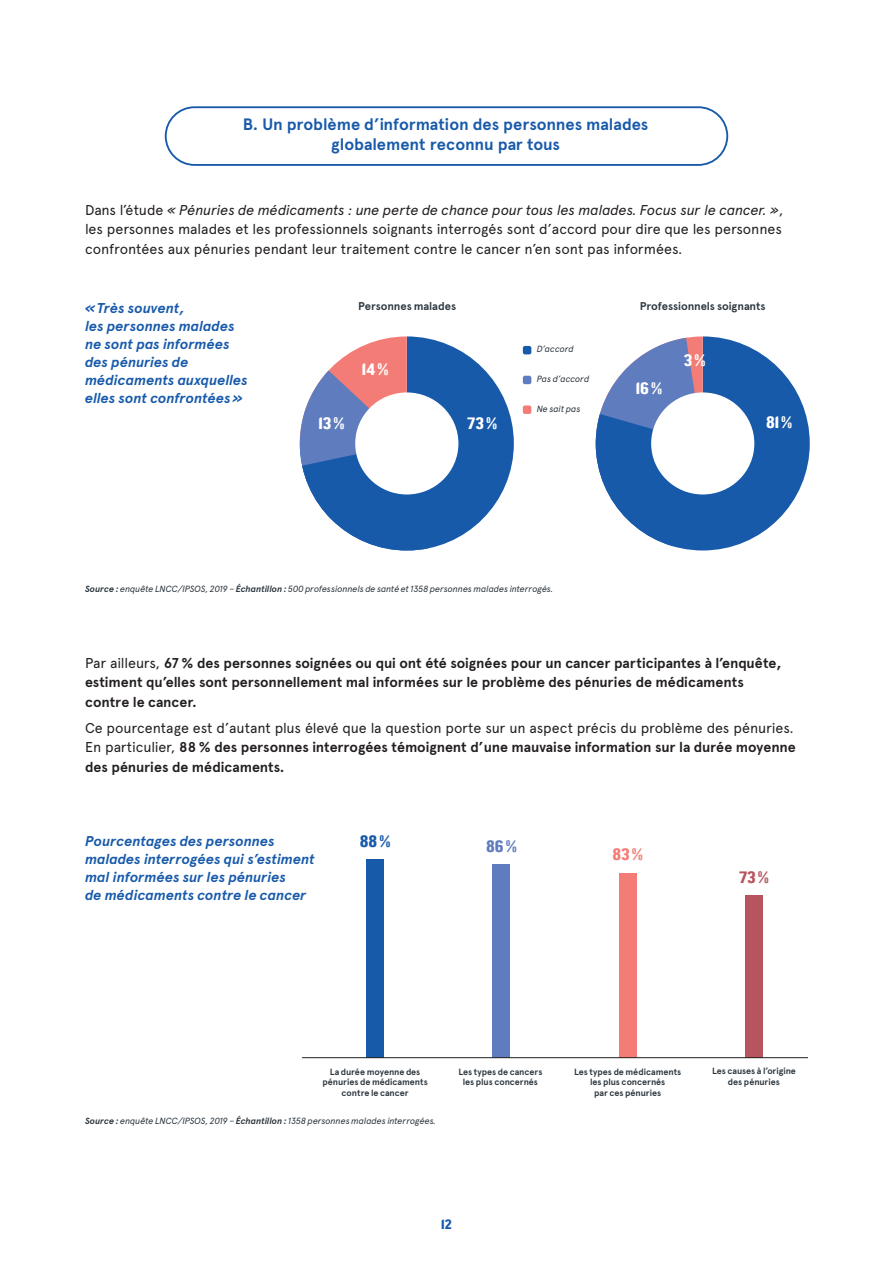
<style>
.page{position:relative;width:893px;height:1263px;background:#fff}
.page>*{position:absolute;margin:0;border:0;box-sizing:border-box;transform-origin:0 0}
.TITRE_NIVEAU_2{font:700 16.5px/19.5px "Apercu";letter-spacing:-.005em;color:#185aaa;text-align:center}
.Chiffres_Infographie{font:700 16.5px "Central Avenue";letter-spacing:-.005em;color:#fff}
.Chiffres_Infographie-2{font:700 16.5px "Central Avenue";color:#185aaa}
.Chiffres_Infographie-3{font:700 16.5px "Central Avenue";color:#5f7cbe}
.Chiffres_Infographie-4{font:700 16.5px "Central Avenue";color:#f37d76}
.Chiffres_Infographie-5{font:700 16.5px "Central Avenue";color:#b7555f}
.Texte_Courant{font:14.25px/19.5px "Apercu";letter-spacing:-.005em;color:#231f20;text-align:justify}
.Titre_Infographie{font:italic 700 14.25px/18px "Apercu";letter-spacing:-.005em;color:#185aaa}
.Texte_Courant-2{font:700 14.25px/19.5px "Apercu";letter-spacing:-.005em;color:#231f20}
.t1{font:700 13.5px "Central Avenue";color:#185aaa}
.Texte_Légende_Infogr{font:700 11.25px "Apercu";letter-spacing:-.005em;color:#2e3840}
.Source{font:italic 9px "Apercu";letter-spacing:-.01em;color:#2e3840}
.Texte_Légende_Infogr-2{font:700 9px/10.5px "Apercu";color:#2e3840;text-align:center}
.Texte_Légende_Infogr-3{font:italic 9px "Apercu";letter-spacing:-.005em;color:#2e3840}
.s1{font-style:italic}
.s2{font-weight:700}
.s3{font-weight:400}
</style>
<div class="page">
<div style="left:165px;top:106px;width:563px;height:60px;border:2px solid #185aaa;border-radius:29px"></div>
<svg style="left:429px;top:338px;width:85px;height:210px;fill:#185aaa"></svg>
<svg style="left:672px;top:336px;width:138px;height:214px;fill:#185aaa"></svg>
<div style="left:523px;top:346px;width:8px;height:8px;background:#185aaa;border-radius:2px"></div>
<div style="left:523px;top:376px;width:8px;height:8px;background:#5f7cbe;border-radius:2px"></div>
<div style="left:523px;top:405px;width:8px;height:9px;background:#f37d76;border-radius:2px"></div>
<svg style="left:299px;top:336px;width:130px;height:215px"></svg>
<svg style="left:595px;top:336px;width:108px;height:210px"></svg>
<div style="left:355px;top:392px;width:103px;height:102px;background:#fff;border-radius:50%"></div>
<div style="left:651px;top:392px;width:103px;height:102px;background:#fff;border-radius:50%"></div>
<div style="left:367px;top:860px;width:17px;height:198px;background:#185aaa"></div>
<div style="left:493px;top:865px;width:17px;height:193px;background:#5f7cbe"></div>
<div style="left:619px;top:873px;width:17px;height:185px;background:#f37d76"></div>
<div style="left:745px;top:895px;width:17px;height:163px;background:#b7555f"></div>
<hr style="left:302px;top:1057px;width:506px;height:1px;background:#231f20">
<p class="TITRE_NIVEAU_2" style="left:243px;top:115px;width:407px">B. Un problème d’information des personnes malades globalement reconnu par tous</p>
<p class="Texte_Courant" style="left:85px;top:200px;width:700px">Dans l’étude <span class="s1">« Pénuries de médicaments : une perte de chance pour tous les malades. Focus sur le cancer. »</span>, les personnes malades et les professionnels soignants interrogés sont d’accord pour dire que les personnes confrontées aux pénuries pendant leur traitement contre le cancer n’en sont pas informées.</p>
<p class="Titre_Infographie" style="left:85px;top:299px;width:164px">«Très souvent,<br>les personnes malades ne sont pas informées des pénuries de médicaments auxquelles elles sont confrontées»</p>
<p class="Chiffres_Infographie" style="left:319px;top:413px;width:27px">13%</p>
<p class="Texte_Légende_Infogr" style="left:358px;top:300px;width:100px">Personnes malades</p>
<p class="Texte_Légende_Infogr" style="left:640px;top:300px;width:128px">Professionnels soignants</p>
<p class="Chiffres_Infographie" style="left:362px;top:359px;width:28px">14%</p>
<p class="Texte_Légende_Infogr-3" style="left:537px;top:342px;width:39px">D’accord</p>
<p class="Texte_Légende_Infogr-3" style="left:537px;top:372px;width:54px">Pas d’accord</p>
<p class="Texte_Légende_Infogr-3" style="left:537px;top:401px;width:45px">Ne sait pas</p>
<p class="Chiffres_Infographie" style="left:636px;top:378px;width:28px">16%</p>
<p class="Chiffres_Infographie" style="left:684px;top:350px;width:23px">3%</p>
<p class="Chiffres_Infographie" style="left:467px;top:413px;width:31px">73%</p>
<p class="Chiffres_Infographie" style="left:766px;top:413px;width:28px">81%</p>
<p class="Source" style="left:85px;top:582px;width:470px"><span class="s2">Source :</span> enquête LNCC/IPSOS, 2019 – <span class="s2">Échantillon :</span> 500 professionnels de santé et 1358 personnes malades interrogés.</p>
<p class="Texte_Courant-2" style="left:85px;top:653px;width:698px"><span class="s3">Par ailleurs,</span> 67 % des personnes soignées ou qui ont été soignées pour un cancer participantes à l’enquête, estiment qu’elles sont personnellement mal informées sur le problème des pénuries de médicaments contre le cancer.</p>
<p class="Texte_Courant" style="left:85px;top:718px;width:712px;text-align:left">Ce pourcentage est d’autant plus élevé que la question porte sur un aspect précis du problème des pénuries.<br>En particulier, <span class="s2">88 % des personnes interrogées témoignent d’une mauvaise information sur la durée moyenne des pénuries de médicaments.</span></p>
<p class="Titre_Infographie" style="left:85px;top:832px;width:231px">Pourcentages des personnes malades interrogées qui s’estiment mal informées sur les pénuries<br>de médicaments contre le cancer</p>
<p class="Chiffres_Infographie-2" style="left:360px;top:832px;width:32px">88%</p>
<p class="Chiffres_Infographie-3" style="left:486px;top:836px;width:32px">86%</p>
<p class="Chiffres_Infographie-4" style="left:612px;top:845px;width:32px">83%</p>
<p class="Chiffres_Infographie-5" style="left:739px;top:867px;width:31px">73%</p>
<p class="Texte_Légende_Infogr-2" style="left:322px;top:1066px;width:107px">La durée moyenne des pénuries de médicaments contre le cancer</p>
<p class="Texte_Légende_Infogr-2" style="left:458px;top:1066px;width:86px">Les types de cancers les plus concernés</p>
<p class="Texte_Légende_Infogr-2" style="left:574px;top:1066px;width:109px">Les types de médicaments les plus concernés<br>par ces pénuries</p>
<p class="Texte_Légende_Infogr-2" style="left:712px;top:1066px;width:85px">Les causes à l’origine des pénuries</p>
<p class="Source" style="left:85px;top:1113px;width:352px"><span class="s2">Source :</span> enquête LNCC/IPSOS, 2019 – <span class="s2">Échantillon :</span> 1358 personnes malades interrogées.</p>
<p class="t1" style="left:441px;top:1216px;width:12px">12</p>
</div>
